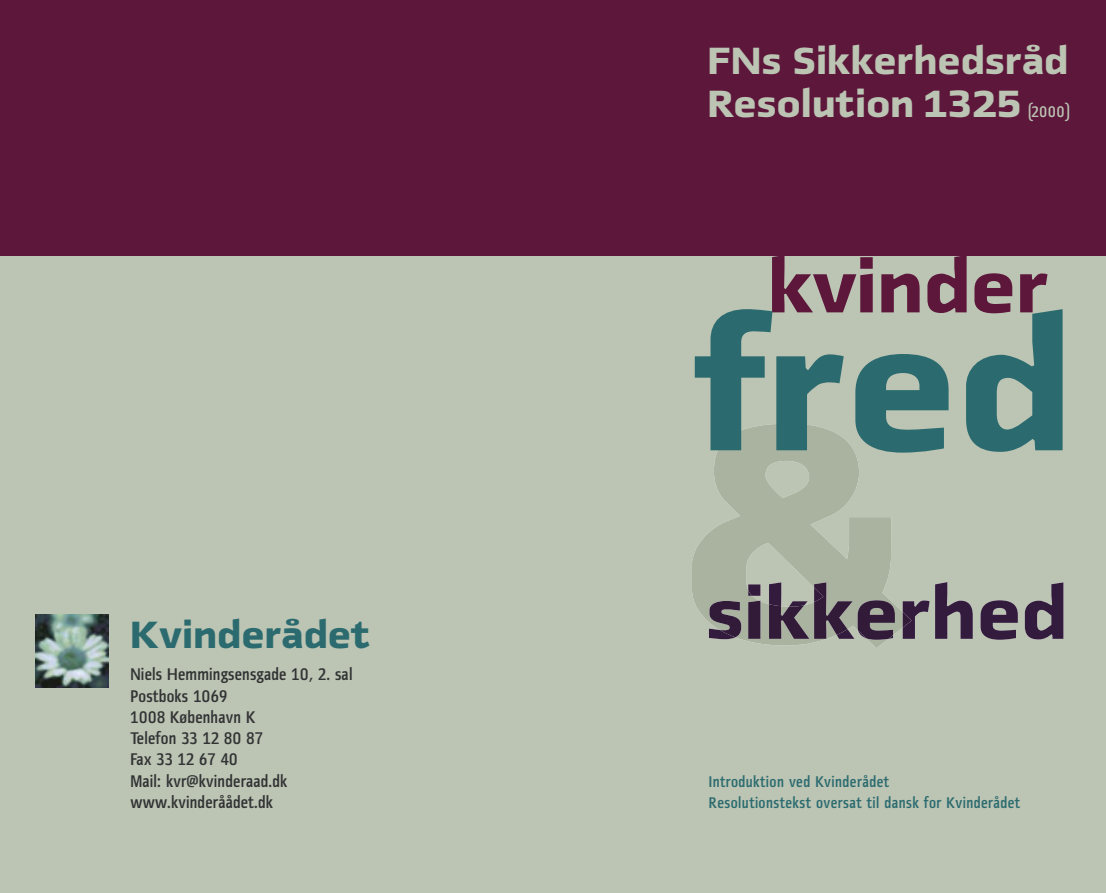
<style>
.page{position:relative;width:1106px;height:893px;background:#fff}
.page>*{position:absolute;margin:0;border:0;box-sizing:border-box;transform-origin:0 0}
.t1{font:800 40.5px/42.5px "Fletch";letter-spacing:.01em;color:#bcc4b3}
.t2{font:800 40.5px "Fletch";letter-spacing:.01em;color:#2b6b6f}
.t3{font:18px/21.3px "Fletch Condensed";letter-spacing:.01em;color:#313334}
.t4{font:16.5px/21.3px "Fletch Condensed";letter-spacing:.025em;color:#2b6b6f}
.t5{font:16.5px "Fletch Condensed";color:#bcc4b3}
</style>
<div class="page">
<div style="left:0;top:255px;width:1106px;height:638px;background:#bcc4b3"></div>
<div style="left:0;top:0;width:1106px;height:255px;background:#5c173b"></div>
<svg style="left:772px;top:255px;width:275px;height:54px;background:#91767d"></svg>
<svg style="left:692px;top:424px;width:210px;height:224px;background:#b1b9a7"></svg>
<svg style="left:709px;top:582px;width:354px;height:58px;background:#7b767a"></svg>
<svg style="left:694px;top:309px;width:368px;height:144px;background:#789891"></svg>
<img style="left:35px;top:615px;width:73px;height:73px">
<h1 class="t2" style="left:130px;top:613px;width:241px">Kvinderådet</h1>
<p class="t3" style="left:130px;top:664px;width:223px">Niels Hemmingsensgade 10, 2. sal<br>Postboks 1069<br>1008 København K<br>Telefon 33 12 80 87<br>Fax 33 12 67 40<br>Mail: kvr@kvinderaad.dk www.kvinderåådet.dk</p>
<h1 class="t1" style="left:708px;top:39px;width:362px">FNs Sikkerhedsråd<br>Resolution 1325</h1>
<p class="t5" style="left:1028px;top:102px;width:43px">(2000)</p>
<p class="t4" style="left:709px;top:771px;width:313px">Introduktion ved Kvinderådet<br>Resolutionstekst oversat til dansk for Kvinderådet</p>
</div>
